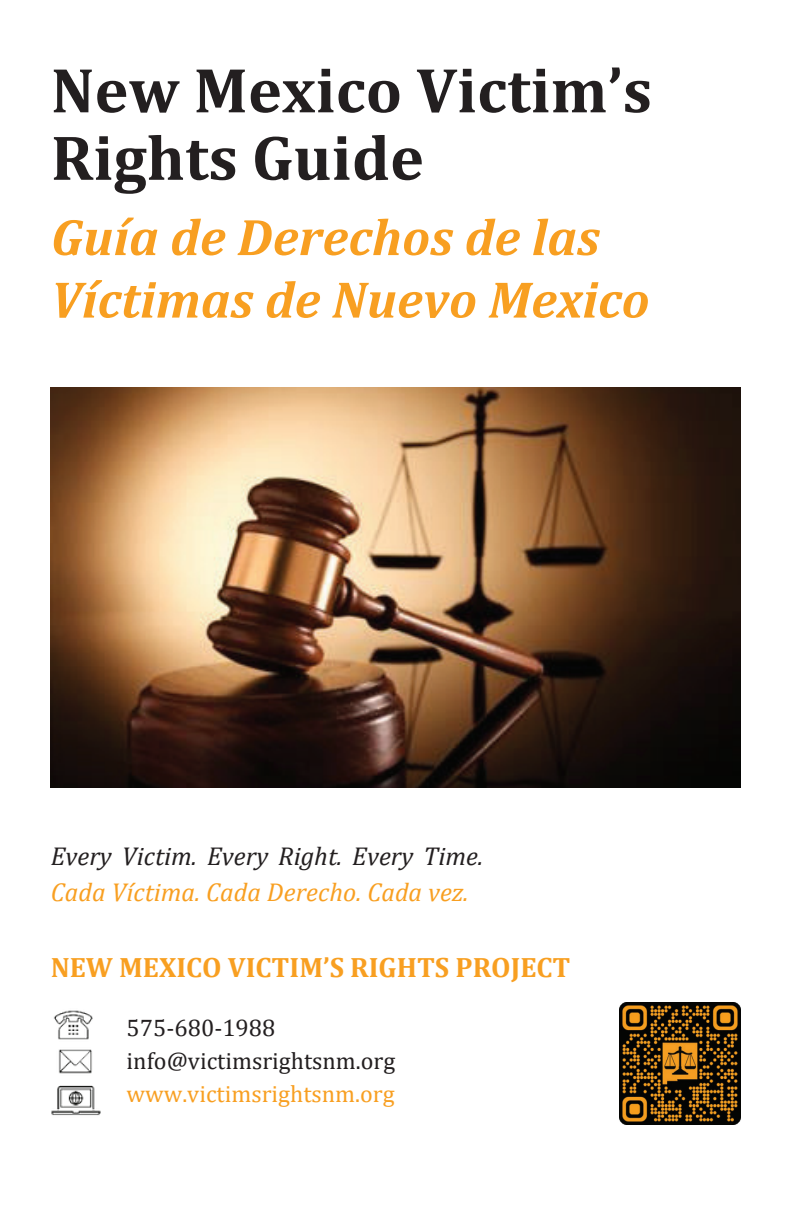
<style>
.page{position:relative;width:792px;height:1224px;background:#fff}
.page>*{position:absolute;margin:0;border:0;box-sizing:border-box;transform-origin:0 0}
.t1{font:700 64px/67.4px "Cambria";color:#231f20}
.t2{font:italic 700 52px/62.4px "Cambria";color:#f89f21}
.t3{font:700 28px "Cambria";color:#f89f21}
.t4{font:italic 26px "Cambria";color:#231f20}
.t5{font:italic 26px "Cambria";color:#f89f21}
.t6{font:24px/33px "Cambria";color:#231f20}
.t7{font:24px "Cambria";color:#f89f21}
</style>
<div class="page">
<img style="left:58px;top:1049px;width:34px;height:25px">
<img style="left:51px;top:1085px;width:49px;height:31px">
<img style="left:53px;top:1010px;width:40px;height:30px">
<img style="left:51px;top:387px;width:690px;height:401px">
<img style="left:619px;top:1003px;width:122px;height:121px">
<p class="t1" style="left:51px;top:55px;width:603px">New Mexico Victim’s<br>Rights Guide</p>
<p class="t2" style="left:51px;top:204px;width:600px">Guía de Derechos de las<br>Víctimas de Nuevo Mexico</p>
<p class="t4" style="left:51px;top:838px;width:434px">Every Victim. Every Right. Every Time.</p>
<p class="t5" style="left:51px;top:874px;width:419px">Cada Víctima. Cada Derecho. Cada vez.</p>
<p class="t3" style="left:51px;top:948px;width:521px">NEW MEXICO VICTIM’S RIGHTS PROJECT</p>
<p class="t6" style="left:127px;top:1011px;width:270px">575-680-1988 info@victimsrightsnm.org</p>
<p class="t7" style="left:127px;top:1079px;width:270px">www.victimsrightsnm.org</p>
</div>
